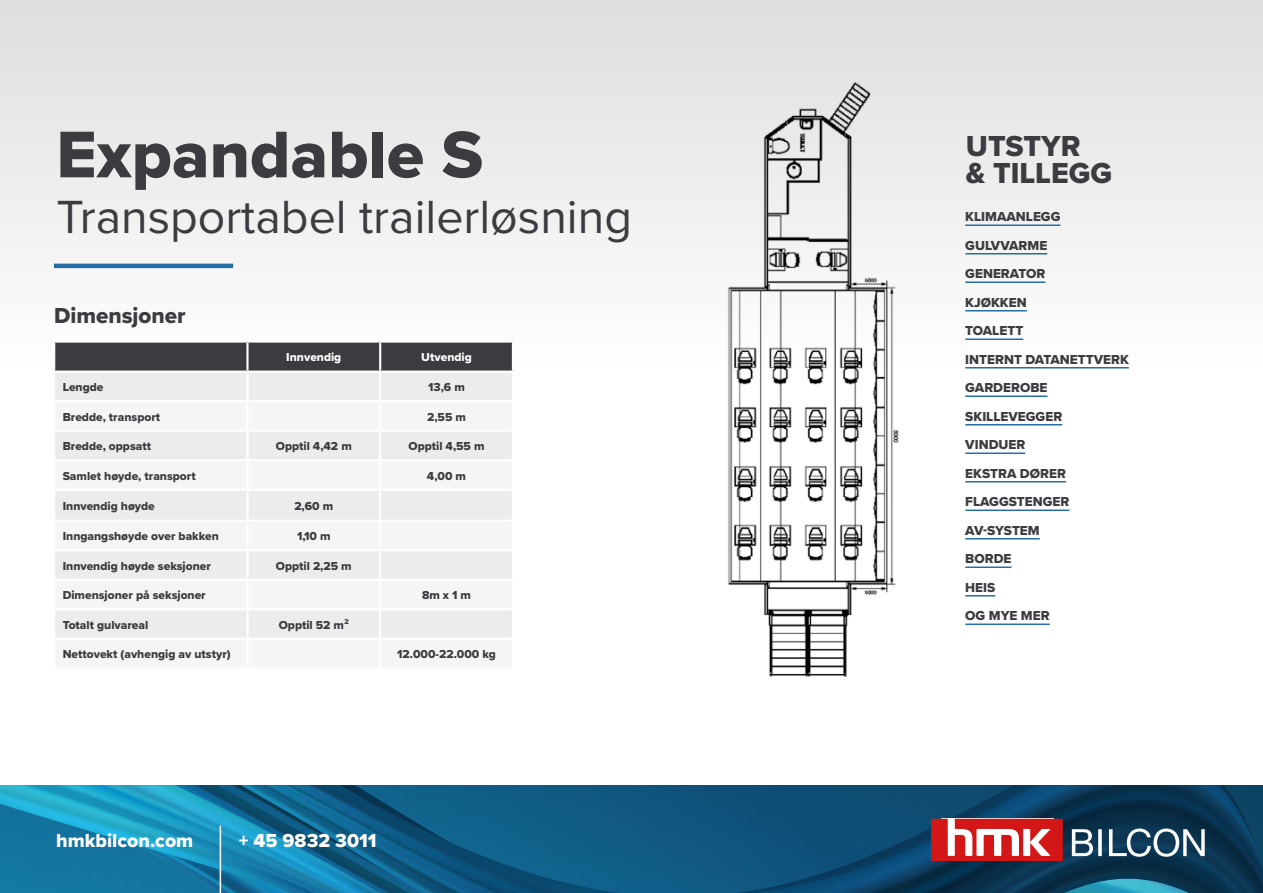
<style>
.page{position:relative;width:1263px;height:893px;background:#fff}
.page>*{position:absolute;margin:0;border:0;box-sizing:border-box;transform-origin:0 0}
.t1{font:68.4px "Proxima Nova Extrabld";color:#3b3b40}
.t2{font:48.3px "Proxima Nova";color:#3b3b40}
.t3{font:30px/27px "Proxima Nova Extrabld";color:#3b3b40}
.t4{font:22.5px "Proxima Nova Extrabld";color:#3b3b40}
.t5{font:19.5px "Proxima Nova Extrabld";color:#fff}
.t6{font:13.5px/28.5px "Proxima Nova Extrabld";color:#3b3b40}
.t7{font:12px "Proxima Nova Extrabld";color:#3b3b40}
.t8{font:12px "Proxima Nova Extrabld";color:#fff}
</style>
<div class="page">
<div style="left:0;top:0;width:1263px;height:366px;background:linear-gradient(to bottom,#dedede,#fefefe)"></div>
<svg style="left:0;top:785px;width:1263px;height:108px;background:#106087"></svg>
<svg style="left:925px;top:819px;width:280px;height:74px;background:#534f61"></svg>
<hr style="left:220px;top:826px;width:1px;height:67px;background:#fff">
<div style="left:55px;top:343px;width:457px;height:28px;background:#3b3b40"></div>
<div style="left:55px;top:373px;width:457px;height:27px;background:#ececec"></div>
<svg style="left:55px;top:432px;width:457px;height:206px;fill:#ececec"></svg>
<hr style="left:53px;top:340px;width:194px;height:3px;background:#fff">
<hr style="left:53px;top:343px;width:2px;height:28px;background:#fff">
<hr style="left:247px;top:340px;width:133px;height:3px;background:#fff">
<hr style="left:246px;top:343px;width:3px;height:28px;background:#fff">
<hr style="left:380px;top:340px;width:134px;height:3px;background:#fff">
<hr style="left:379px;top:343px;width:2px;height:28px;background:#fff">
<hr style="left:512px;top:343px;width:2px;height:28px;background:#fff">
<hr style="left:246px;top:373px;width:3px;height:27px;background:#fff">
<hr style="left:379px;top:373px;width:2px;height:27px;background:#fff">
<hr style="left:246px;top:432px;width:3px;height:27px;background:#fff">
<hr style="left:379px;top:432px;width:2px;height:27px;background:#fff">
<hr style="left:53px;top:459px;width:194px;height:2px;background:#fff">
<hr style="left:247px;top:459px;width:133px;height:2px;background:#fff">
<hr style="left:246px;top:461px;width:3px;height:28px;background:#fff">
<hr style="left:380px;top:459px;width:134px;height:2px;background:#fff">
<hr style="left:379px;top:461px;width:2px;height:28px;background:#fff">
<hr style="left:53px;top:489px;width:194px;height:2px;background:#fff">
<hr style="left:247px;top:489px;width:133px;height:2px;background:#fff">
<hr style="left:246px;top:491px;width:3px;height:29px;background:#fff">
<hr style="left:380px;top:489px;width:134px;height:2px;background:#fff">
<hr style="left:379px;top:491px;width:2px;height:29px;background:#fff">
<hr style="left:53px;top:520px;width:194px;height:2px;background:#fff">
<hr style="left:247px;top:520px;width:133px;height:2px;background:#fff">
<hr style="left:246px;top:522px;width:3px;height:27px;background:#fff">
<hr style="left:380px;top:520px;width:134px;height:2px;background:#fff">
<hr style="left:379px;top:522px;width:2px;height:27px;background:#fff">
<hr style="left:53px;top:549px;width:194px;height:2px;background:#fff">
<hr style="left:247px;top:549px;width:133px;height:2px;background:#fff">
<hr style="left:246px;top:551px;width:3px;height:28px;background:#fff">
<hr style="left:380px;top:549px;width:134px;height:2px;background:#fff">
<hr style="left:379px;top:551px;width:2px;height:28px;background:#fff">
<hr style="left:53px;top:579px;width:194px;height:2px;background:#fff">
<hr style="left:247px;top:579px;width:133px;height:2px;background:#fff">
<hr style="left:246px;top:581px;width:3px;height:27px;background:#fff">
<hr style="left:380px;top:579px;width:134px;height:2px;background:#fff">
<hr style="left:379px;top:581px;width:2px;height:27px;background:#fff">
<hr style="left:53px;top:608px;width:194px;height:2px;background:#fff">
<hr style="left:247px;top:608px;width:133px;height:2px;background:#fff">
<hr style="left:246px;top:610px;width:3px;height:28px;background:#fff">
<hr style="left:380px;top:608px;width:134px;height:2px;background:#fff">
<hr style="left:379px;top:610px;width:2px;height:28px;background:#fff">
<hr style="left:965px;top:224px;width:95px;height:2px;background:#256ea3">
<hr style="left:965px;top:253px;width:82px;height:1px;background:#256ea3">
<hr style="left:965px;top:281px;width:80px;height:2px;background:#256ea3">
<hr style="left:965px;top:310px;width:62px;height:1px;background:#256ea3">
<hr style="left:965px;top:338px;width:58px;height:2px;background:#256ea3">
<hr style="left:965px;top:367px;width:164px;height:1px;background:#256ea3">
<hr style="left:965px;top:395px;width:82px;height:2px;background:#256ea3">
<hr style="left:965px;top:424px;width:97px;height:1px;background:#256ea3">
<hr style="left:965px;top:452px;width:60px;height:2px;background:#256ea3">
<hr style="left:965px;top:481px;width:101px;height:1px;background:#256ea3">
<hr style="left:965px;top:509px;width:104px;height:2px;background:#256ea3">
<hr style="left:965px;top:538px;width:75px;height:1px;background:#256ea3">
<hr style="left:965px;top:566px;width:46px;height:2px;background:#256ea3">
<hr style="left:965px;top:595px;width:30px;height:1px;background:#256ea3">
<hr style="left:965px;top:623px;width:85px;height:2px;background:#256ea3">
<hr style="left:54px;top:264px;width:179px;height:4px;background:#256ea3">
<img style="left:709px;top:73px;width:211px;height:604px">
<h1 class="t1" style="left:56px;top:103px;width:428px">Expandable S</h1>
<h2 class="t2" style="left:56px;top:180px;width:577px">Transportabel trailerløsning</h2>
<h3 class="t4" style="left:54px;top:299px;width:133px">Dimensjoner</h3>
<p class="t8" style="left:286px;top:348px;width:57px">Innvendig</p>
<p class="t8" style="left:421px;top:348px;width:52px">Utvendig</p>
<p class="t7" style="left:63px;top:378px;width:42px">Lengde</p>
<p class="t7" style="left:428px;top:378px;width:38px">13,6 m</p>
<p class="t7" style="left:63px;top:408px;width:99px">Bredde, transport</p>
<p class="t7" style="left:427px;top:408px;width:40px">2,55 m</p>
<p class="t7" style="left:63px;top:437px;width:90px">Bredde, oppsatt</p>
<p class="t7" style="left:276px;top:437px;width:77px">Opptil 4,42 m</p>
<p class="t7" style="left:408px;top:437px;width:78px">Opptil 4,55 m</p>
<p class="t7" style="left:63px;top:467px;width:134px">Samlet høyde, transport</p>
<p class="t7" style="left:427px;top:467px;width:41px">4,00 m</p>
<p class="t7" style="left:63px;top:497px;width:94px">Innvendig høyde</p>
<p class="t7" style="left:294px;top:497px;width:40px">2,60 m</p>
<p class="t7" style="left:63px;top:527px;width:158px">Inngangshøyde over bakken</p>
<p class="t7" style="left:297px;top:527px;width:35px">1,10 m</p>
<p class="t7" style="left:63px;top:557px;width:150px">Innvendig høyde seksjoner</p>
<p class="t7" style="left:276px;top:557px;width:77px">Opptil 2,25 m</p>
<p class="t7" style="left:63px;top:586px;width:145px">Dimensjoner på seksjoner</p>
<p class="t7" style="left:422px;top:586px;width:51px">8m x 1 m</p>
<p class="t7" style="left:63px;top:616px;width:87px">Totalt gulvareal</p>
<p class="t7" style="left:279px;top:616px;width:72px">Opptil 52 m²</p>
<p class="t7" style="left:63px;top:645px;width:169px">Nettovekt (avhengig av utstyr)</p>
<p class="t7" style="left:397px;top:645px;width:100px">12.000-22.000 kg</p>
<h3 class="t5" style="left:56px;top:826px;width:139px">hmkbilcon.com</h3>
<h3 class="t5" style="left:239px;top:826px;width:139px">+ 45 9832 3011</h3>
<h3 class="t3" style="left:966px;top:132px;width:148px">UTSTYR<br>&amp; TILLEGG</h3>
<p class="t6" style="left:965px;top:202px;width:165px">KLIMAANLEGG<br>GULVVARME<br>GENERATOR<br>KJØKKEN<br>TOALETT<br>INTERNT DATANETTVERK<br>GARDEROBE<br>SKILLEVEGGER<br>VINDUER<br>EKSTRA DØRER<br>FLAGGSTENGER<br>AV-SYSTEM<br>BORDE<br>HEIS<br>OG MYE MER</p>
</div>
